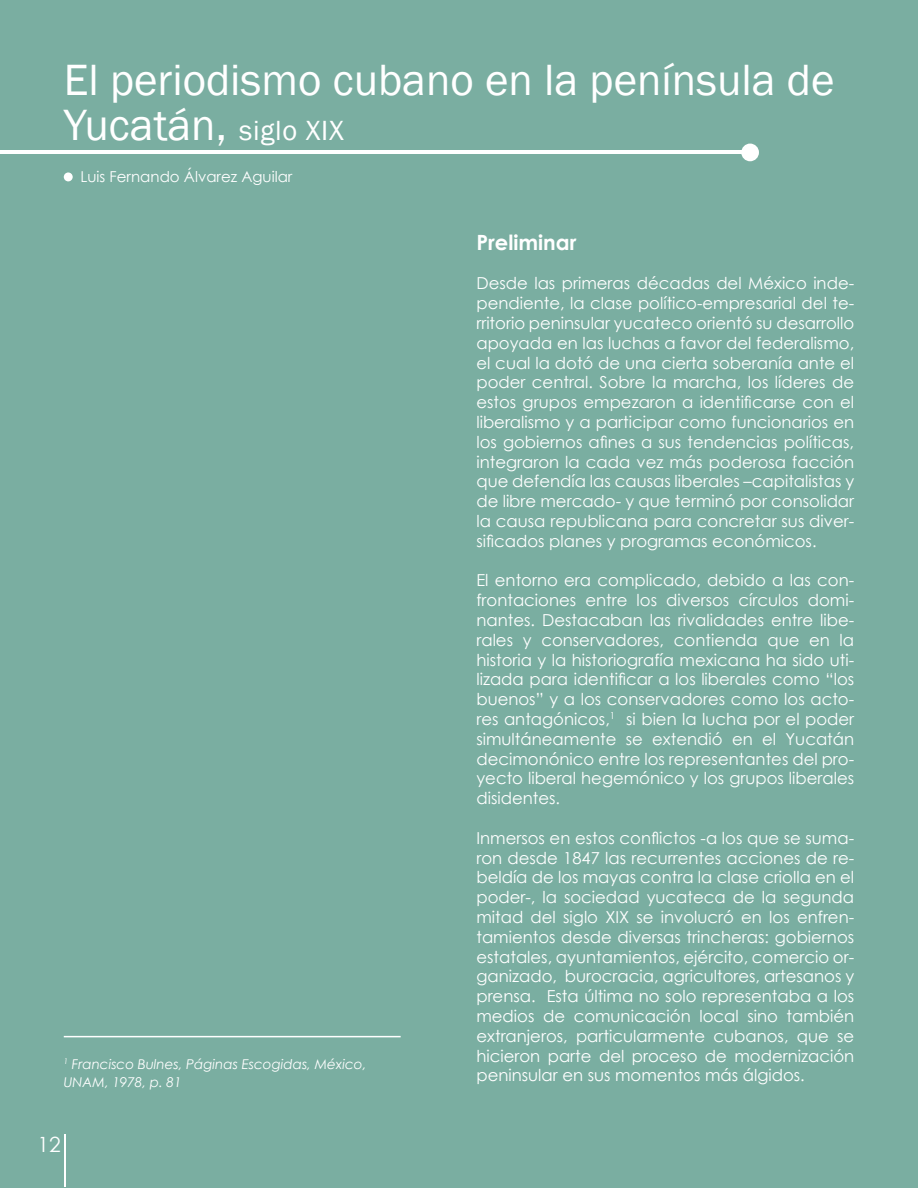
<style>
.page{position:relative;width:918px;height:1188px;background:#7aaea1}
.page>*{position:absolute;margin:0;border:0;box-sizing:border-box;transform-origin:0 0}
.t1{font:45px/45px "Franklin Gothic";color:#fff}
.t2{font:700 21px "Century Gothic";color:#fff}
.t3{font:21px "Century Gothic";color:#fff}
.t4{font:16.5px/19.8px "Century Gothic";color:#fff;text-align:justify}
.t5{font:15px "Century Gothic";color:#fff}
.t6{font:italic 13.5px/18px "Century Gothic";color:#fff}
.s1{font-size:28.5px}
</style>
<div class="page">
<hr style="left:64px;top:1134px;width:2px;height:53px;background:#fff">
<hr style="left:0;top:151px;width:741px;height:3px;background:#fff">
<div style="left:741px;top:144px;width:18px;height:17px;background:#fff;border-radius:50%"></div>
<div style="left:64px;top:172px;width:9px;height:9px;background:#fff;border-radius:50%"></div>
<hr style="left:64px;top:1036px;width:337px;height:1px;background:#fff">
<p class="t1" style="left:64px;top:58px;width:772px">El periodismo cubano en la península de<br>Yucatán, <span class="s1">siglo XIX</span></p>
<p class="t5" style="left:81px;top:166px;width:213px">Luis Fernando Álvarez Aguilar</p>
<p class="t6" style="left:64px;top:1055px;width:304px"><sup>1</sup> Francisco Bulnes, Páginas Escogidas, México,<br>UNAM, 1978, p. 81</p>
<p class="t3" style="left:38px;top:1130px;width:25px">12</p>
<p class="t2" style="left:476px;top:226px;width:101px">Preliminar</p>
<p class="t4" style="left:476px;top:273px;width:379px">Desde las primeras décadas del México inde&shy;pendiente, la clase político-empresarial del te&shy;rritorio peninsular yucateco orientó su desarrollo apoyada en las luchas a favor del federalismo, el cual la dotó de una cierta soberanía ante el poder central. Sobre la marcha, los líderes de estos grupos empezaron a identificarse con el liberalismo y a participar como funcionarios en los gobiernos afines a sus tendencias políticas, integraron la cada vez más poderosa facción que defendía las causas liberales –capitalistas y de libre mercado- y que terminó por consolidar la causa republicana para concretar sus diver&shy;sificados planes y programas económicos.</p>
<p class="t4" style="left:476px;top:570px;width:379px">El entorno era complicado, debido a las con&shy;frontaciones entre los diversos círculos domi&shy;nantes. Destacaban las rivalidades entre libe&shy;rales y conservadores, contienda que en la historia y la historiografía mexicana ha sido uti&shy;lizada para identificar a los liberales como “los buenos” y a los conservadores como los acto&shy;res antagónicos,<sup>1</sup> si bien la lucha por el poder simultáneamente se extendió en el Yucatán decimonónico entre los representantes del pro&shy;yecto liberal hegemónico y los grupos liberales disidentes.</p>
<p class="t4" style="left:476px;top:828px;width:379px">Inmersos en estos conflictos -a los que se suma&shy;ron desde 1847 las recurrentes acciones de re&shy;beldía de los mayas contra la clase criolla en el poder-, la sociedad yucateca de la segunda mitad del siglo XIX se involucró en los enfren&shy;tamientos desde diversas trincheras: gobiernos estatales, ayuntamientos, ejército, comercio or&shy;ganizado, burocracia, agricultores, artesanos y prensa. Esta última no solo representaba a los medios de comunicación local sino también extranjeros, particularmente cubanos, que se hicieron parte del proceso de modernización peninsular en sus momentos más álgidos.</p>
</div>
